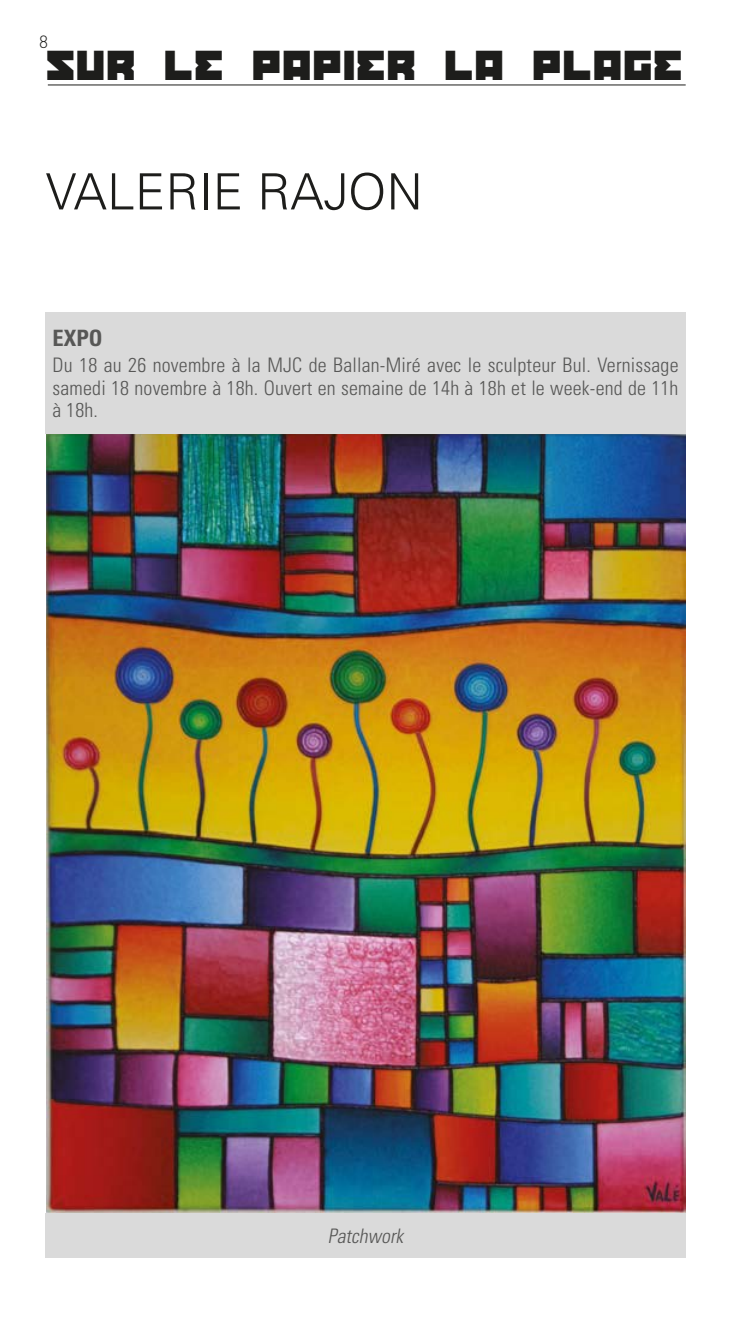
<style>
.page{position:relative;width:730px;height:1319px;background:#fff}
.page>*{position:absolute;margin:0;border:0;box-sizing:border-box;transform-origin:0 0}
.t1{font:300 50px "Univers LT Std";color:#1d1d1b}
.t2{font:45px "East Bloc ICG Closed";color:#1d1d1b}
.t3{font:700 condensed 22.5px "Univers";color:#575756}
.t4{font:300 condensed 20px/22.5px "Univers";letter-spacing:.01em;color:#575756;text-align:justify}
.t5{font:italic 300 condensed 20px "Univers";color:#575756}
.t6{font:300 17.5px "DIN";color:#1d1d1b}
</style>
<div class="page">
<hr style="left:48px;top:84px;width:638px;height:1px;background:#1d1d1b">
<img style="left:46px;top:434px;width:640px;height:778px">
<div style="left:45px;top:312px;width:641px;height:122px;background:#dadada"></div>
<div style="left:45px;top:1212px;width:641px;height:45px;background:#dadada"></div>
<p class="t6" style="left:39px;top:31px;width:10px">8</p>
<h2 class="t2" style="left:45px;top:33px;width:639px">SUR LE PAPIER LA PLAGE</h2>
<h1 class="t1" style="left:46px;top:161px;width:378px">VALERIE RAJON</h1>
<p class="t3" style="left:53px;top:324px;width:52px">EXPO</p>
<p class="t4" style="left:53px;top:353px;width:627px">Du 18 au 26 novembre à la MJC de Ballan-Miré avec le sculpteur Bul. Vernissage samedi 18 novembre à 18h. Ouvert en semaine de 14h à 18h et le week-end de 11h à 18h.</p>
<p class="t5" style="left:328px;top:1223px;width:81px">Patchwork</p>
</div>
